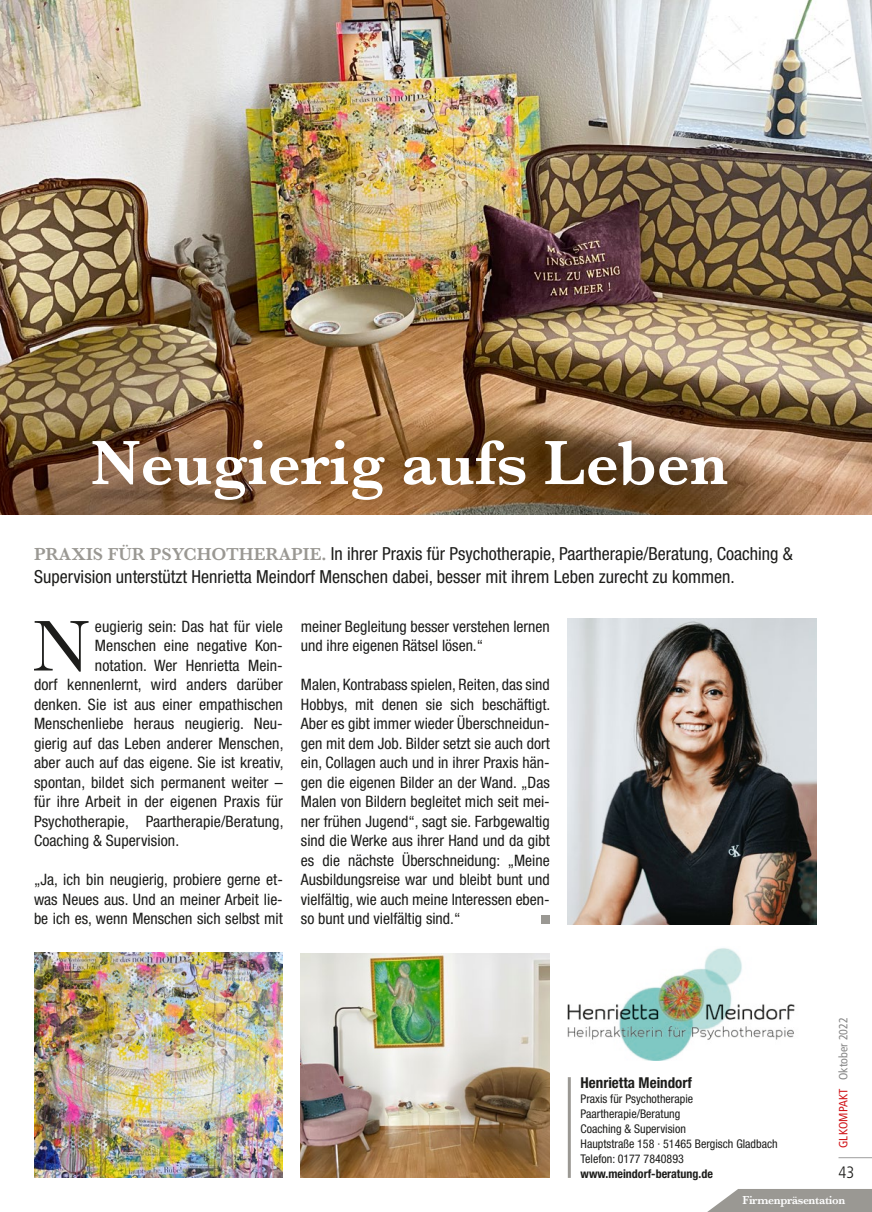
<style>
.page{position:relative;width:872px;height:1212px;background:#fff}
.page>*{position:absolute;margin:0;border:0;box-sizing:border-box;transform-origin:0 0}
.t1{font:74.7px "Baskerville";color:#1d1d1b}
.t2{font:600 64.95px "Baskerville";color:#fff}
.t3{font:condensed 18px/22.5px "Helvetica Neue";color:#1d1d1b}
.t4{font:300 condensed 16.5px "Frutiger";color:#1d1d1b}
.t5{font:condensed 15.75px/19.5px "Helvetica Neue";letter-spacing:.005em;color:#1d1d1b;text-align:justify}
.t6{font:700 condensed 15px "Helvetica Neue";color:#1d1d1b}
.t7{font:condensed 12px/15px "Helvetica Neue";color:#1d1d1b}
.t8{font:700 condensed 12px "Helvetica Neue";color:#1d1d1b}
.t9{font:condensed 12px "Frutiger";color:#878787}
.t10{font:600 12px "Baskerville";letter-spacing:-.03em;color:#fff}
.s1{font-family:"Baskerville";font-weight:600;font-stretch:normal;color:#9a9893}
.s2{color:#d01418}
</style>
<div class="page">
<hr style="left:838px;top:1157px;width:34px;height:1px;background:#9d9d9d">
<svg style="left:707px;top:1189px;width:165px;height:23px;background:#a3a19d"></svg>
<img style="left:0;top:0;width:872px;height:515px">
<img style="left:34px;top:953px;width:249px;height:225px">
<img style="left:568px;top:619px;width:248px;height:305px">
<img style="left:301px;top:953px;width:249px;height:225px">
<div style="left:541px;top:915px;width:9px;height:9px;background:#9a9893"></div>
<img style="left:568px;top:948px;width:227px;height:113px">
<hr style="left:568px;top:1077px;width:3px;height:101px;background:#9a9893">
<h2 class="t2" style="left:91px;top:417px;width:639px">Neugierig aufs Leben</h2>
<p class="t3" style="left:34px;top:542px;width:760px"><span class="s1">PRAXIS FÜR PSYCHOTHERAPIE.</span> In ihrer Praxis für Psychotherapie, Paartherapie/Beratung, Coaching &amp;<br>Supervision unterstützt Henrietta Meindorf Menschen dabei, besser mit ihrem Leben zurecht zu kommen.</p>
<h1 class="t1" style="left:33px;top:599px;width:58px">N</h1>
<p class="t5" style="left:95px;top:616px;width:189px">eugierig sein: Das hat für viele</p>
<p class="t5" style="left:301px;top:616px;width:250px">meiner Begleitung besser verstehen lernen und ihre eigenen Rätsel lösen.“</p>
<p class="t5" style="left:301px;top:674px;width:251px">Malen, Kontrabass spielen, Reiten, das sind Hobbys, mit denen sie sich beschäftigt.<br>Aber es gibt immer wieder Überschneidun&shy;gen mit dem Job. Bilder setzt sie auch dort ein, Collagen auch und in ihrer Praxis hän&shy;gen die eigenen Bilder an der Wand. „Das Malen von Bildern begleitet mich seit mei&shy;ner frühen Jugend“, sagt sie. Farbgewaltig sind die Werke aus ihrer Hand und da gibt es die nächste Überschneidung: „Meine Ausbildungsreise war und bleibt bunt und vielfältig, wie auch meine Interessen eben&shy;so bunt und vielfältig sind.“</p>
<p class="t5" style="left:95px;top:635px;width:189px">Menschen eine negative Kon-</p>
<p class="t5" style="left:95px;top:655px;width:189px">notation. Wer Henrietta Mein-</p>
<p class="t5" style="left:34px;top:674px;width:250px">dorf kennenlernt, wird anders darüber</p>
<p class="t5" style="left:34px;top:694px;width:250px">denken. Sie ist aus einer empathischen</p>
<p class="t5" style="left:34px;top:713px;width:250px">Menschenliebe heraus neugierig. Neu-</p>
<p class="t5" style="left:34px;top:733px;width:251px">gierig auf das Leben anderer Menschen,</p>
<p class="t5" style="left:34px;top:752px;width:251px">aber auch auf das eigene. Sie ist kreativ,</p>
<p class="t5" style="left:34px;top:772px;width:250px">spontan, bildet sich permanent weiter –</p>
<p class="t5" style="left:34px;top:791px;width:250px">für ihre Arbeit in der eigenen Praxis für</p>
<p class="t5" style="left:34px;top:811px;width:251px">Psychotherapie, Paartherapie/Beratung,</p>
<p class="t5" style="left:34px;top:830px;width:147px">Coaching &amp; Supervision.</p>
<p class="t5" style="left:34px;top:869px;width:250px">„Ja, ich bin neugierig, probiere gerne et&shy;was Neues aus. Und an meiner Arbeit lie&shy;be ich es, wenn Menschen sich selbst mit</p>
<p class="t6" style="left:580px;top:1073px;width:113px">Henrietta Meindorf</p>
<p class="t7" style="left:580px;top:1091px;width:199px">Praxis für Psychotherapie<br>Paartherapie/Beratung<br>Coaching &amp; Supervision<br>Hauptstraße 158 · 51465 Bergisch Gladbach<br>Telefon: 0177 7840893</p>
<p class="t8" style="left:580px;top:1166px;width:134px">www.meindorf-beratung.de</p>
<p class="t9" style="left:836px;top:1148px;width:133px;rotate:-90deg"><span class="s2">GLKOMPAKT</span> Oktober 2022</p>
<p class="t4" style="left:838px;top:1163px;width:17px">43</p>
<p class="t10" style="left:742px;top:1192px;width:104px">Firmenpräsentation</p>
</div>
